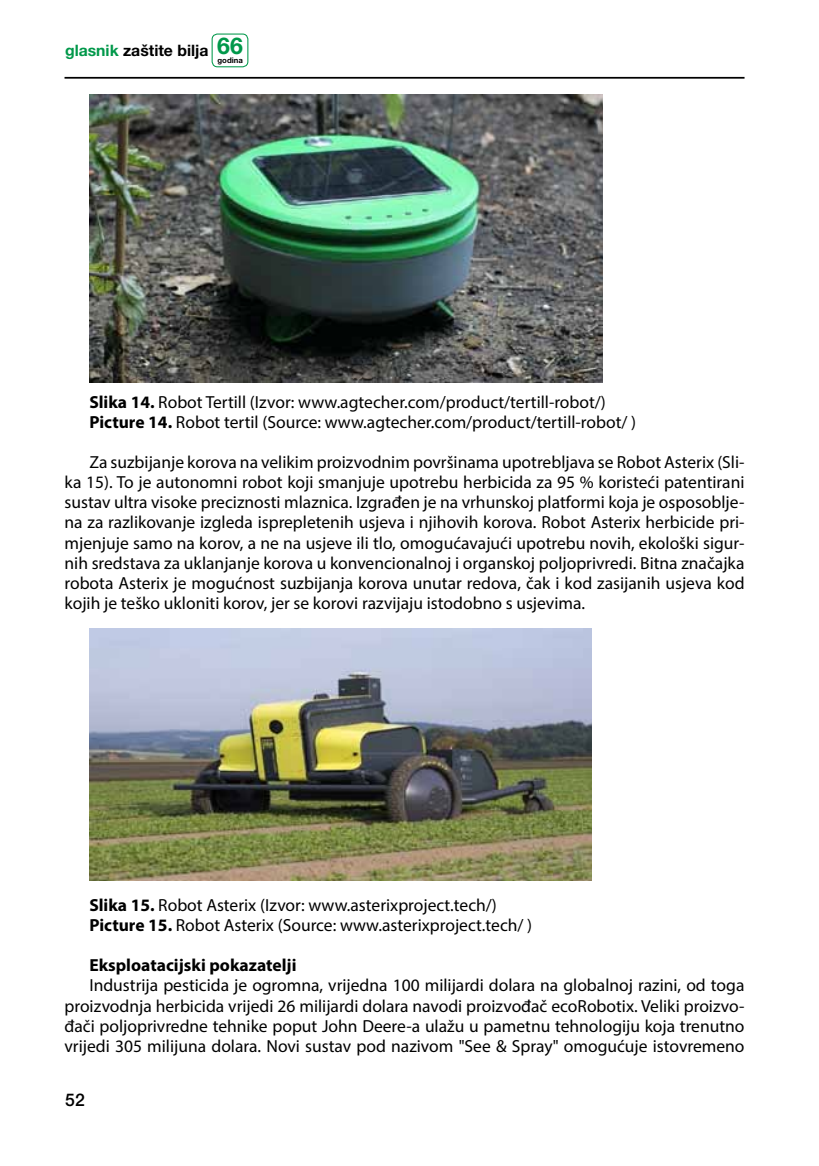
<style>
.page{position:relative;width:819px;height:1166px;background:#fff}
.page>*{position:absolute;margin:0;border:0;box-sizing:border-box;transform-origin:0 0}
.t1{font:17.5px/20.1px "Myriad Pro";color:#000}
.t2{font:700 17.5px "Myriad Pro";color:#000}
.t3{font:500 17.5px "Helvetica Neue LT Pro";color:#000}
.t4{font:700 15.75px "Helvetica Neue LT Pro";color:#000}
.t5{font:700 7.7px "Helvetica Neue LT Pro";color:#000}
.s1{color:#00984a}
.s2{font-size:23.1px;color:#00984a}
.s3{font-weight:700}
</style>
<div class="page">
<hr style="left:64px;top:77px;width:680px;height:2px;background:#000">
<div style="left:211px;top:34px;width:37px;height:33px;border:1px solid #00984a;border-radius:5px"></div>
<img style="left:89px;top:94px;width:513px;height:289px">
<img style="left:89px;top:628px;width:502px;height:252px">
<p class="t4" style="left:65px;top:40px;width:179px"><span class="s1">glasnik</span> zaštite bilja <span class="s2">66</span></p>
<p class="t5" style="left:217px;top:56px;width:27px">godina</p>
<p class="t1" style="left:89px;top:391px;width:548px"><span class="s3">Slika 14.</span> Robot Tertill (Izvor: www.agtecher.com/product/tertill-robot/)<br><span class="s3">Picture 14.</span> Robot tertil (Source: www.agtecher.com/product/tertill-robot/ )</p>
<p class="t1" style="left:64px;top:452px;width:681px;text-align:justify;text-indent:25px">Za suzbijanje korova na velikim proizvodnim površinama upotrebljava se Robot Asterix (Sli&shy;ka 15). To je autonomni robot koji smanjuje upotrebu herbicida za 95 % koristeći patentirani sustav ultra visoke preciznosti mlaznica. Izgrađen je na vrhunskoj platformi koja je osposoblje&shy;na za razlikovanje izgleda isprepletenih usjeva i njihovih korova. Robot Asterix herbicide pri&shy;mjenjuje samo na korov, a ne na usjeve ili tlo, omogućavajući upotrebu novih, ekološki sigur&shy;nih sredstava za uklanjanje korova u konvencionalnoj i organskoj poljoprivredi. Bitna značajka robota Asterix je mogućnost suzbijanja korova unutar redova, čak i kod zasijanih usjeva kod kojih je teško ukloniti korov, jer se korovi razvijaju istodobno s usjevima.</p>
<p class="t1" style="left:89px;top:895px;width:444px"><span class="s3">Slika 15.</span> Robot Asterix (Izvor: www.asterixproject.tech/)<br><span class="s3">Picture 15.</span> Robot Asterix (Source: www.asterixproject.tech/ )</p>
<p class="t2" style="left:89px;top:954px;width:209px">Eksploatacijski pokazatelji</p>
<p class="t1" style="left:64px;top:975px;width:681px;text-align:justify;text-indent:25px">Industrija pesticida je ogromna, vrijedna 100 milijardi dolara na globalnoj razini, od toga proizvodnja herbicida vrijedi 26 milijardi dolara navodi proizvođač ecoRobotix. Veliki proizvo&shy;đači poljoprivredne tehnike poput John Deere-a ulažu u pametnu tehnologiju koja trenutno vrijedi 305 milijuna dolara. Novi sustav pod nazivom "See &amp; Spray" omogućuje istovremeno</p>
<p class="t3" style="left:65px;top:1090px;width:21px">52</p>
</div>
